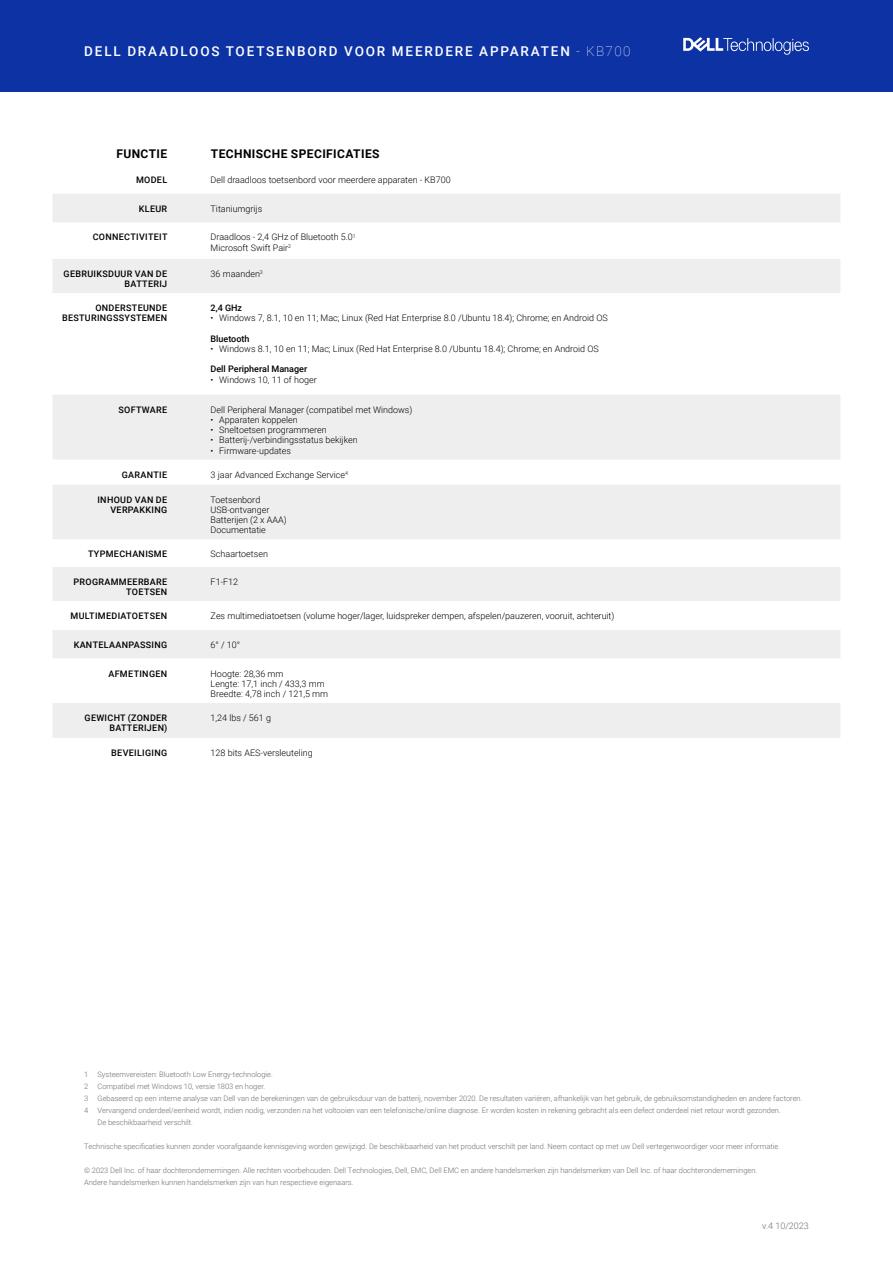
<style>
.page{position:relative;width:893px;height:1263px;background:#fff}
.page>*{position:absolute;margin:0;border:0;box-sizing:border-box;transform-origin:0 0}
.t1{font:500 13.5px "Roboto";letter-spacing:.135em;color:#fff}
.t2{font:700 12px "Roboto";letter-spacing:.035em;color:#000}
.t3{font:300 9px/10.2px "Roboto";color:#000}
.t4{font:500 9px/10.2px "Roboto";letter-spacing:.035em;color:#000;text-align:right}
.t5{font:500 9px "Roboto";color:#000}
.t6{font:300 9px "Roboto";color:#6e6e6e}
.t7{font:300 7.5px/12px "Roboto";color:#6e6e6e}
.s1{font-weight:100}
</style>
<div class="page">
<svg style="left:53px;top:194px;width:787px;height:345px;fill:#eee"></svg>
<svg style="left:53px;top:567px;width:787px;height:91px;fill:#eee"></svg>
<div style="left:53px;top:703px;width:787px;height:35px;background:#eee"></div>
<div style="left:0;top:0;width:893px;height:92px;background:#0c32a4"></div>
<svg style="left:683px;top:37px;width:126px;height:18px"></svg>
<h1 class="t1" style="left:84px;top:41px;width:548px">DELL DRAADLOOS TOETSENBORD VOOR MEERDERE APPARATEN <span class="s1">- KB700</span></h1>
<h2 class="t2" style="left:116px;top:146px;width:52px">FUNCTIE</h2>
<h2 class="t2" style="left:211px;top:145px;width:170px">TECHNISCHE SPECIFICATIES</h2>
<p class="t4" style="left:136px;top:174px;width:33px">MODEL</p>
<p class="t3" style="left:211px;top:174px;width:242px">Dell draadloos toetsenbord voor meerdere apparaten - KB700</p>
<p class="t4" style="left:139px;top:203px;width:30px">KLEUR</p>
<p class="t3" style="left:211px;top:203px;width:53px">Titaniumgrijs</p>
<p class="t4" style="left:93px;top:232px;width:76px">CONNECTIVITEIT</p>
<p class="t3" style="left:211px;top:232px;width:147px">Draadloos - 2,4 GHz of Bluetooth 5.0<sup>1<br></sup>Microsoft Swift Pair<sup>2</sup></p>
<p class="t4" style="left:64px;top:268px;width:105px">GEBRUIKSDUUR VAN DE<br>BATTERIJ</p>
<p class="t3" style="left:211px;top:268px;width:54px">36 maanden<sup>3</sup></p>
<p class="t4" style="left:62px;top:303px;width:107px">ONDERSTEUNDE<br>BESTURINGSSYSTEMEN</p>
<p class="t4" style="left:211px;top:303px;width:33px">2,4 GHz</p>
<p class="t3" style="left:211px;top:313px;width:399px">• Windows 7, 8.1, 10 en 11; Mac; Linux (Red Hat Enterprise 8.0 /Ubuntu 18.4); Chrome; en Android OS</p>
<p class="t5" style="left:211px;top:332px;width:40px">Bluetooth</p>
<p class="t3" style="left:211px;top:343px;width:390px">• Windows 8.1, 10 en 11; Mac; Linux (Red Hat Enterprise 8.0 /Ubuntu 18.4); Chrome; en Android OS</p>
<p class="t5" style="left:211px;top:363px;width:98px">Dell Peripheral Manager</p>
<p class="t3" style="left:211px;top:374px;width:108px">• Windows 10, 11 of hoger</p>
<p class="t4" style="left:118px;top:404px;width:50px">SOFTWARE</p>
<p class="t3" style="left:211px;top:404px;width:203px">Dell Peripheral Manager (compatibel met Windows)</p>
<p class="t3" style="left:211px;top:414px;width:89px">• Apparaten koppelen</p>
<p class="t3" style="left:211px;top:424px;width:118px">• Sneltoetsen programmeren</p>
<p class="t3" style="left:211px;top:435px;width:149px">• Batterij-/verbindingsstatus bekijken</p>
<p class="t3" style="left:211px;top:445px;width:82px">• Firmware-updates</p>
<p class="t4" style="left:122px;top:469px;width:47px">GARANTIE</p>
<p class="t3" style="left:211px;top:469px;width:139px">3 jaar Advanced Exchange Service<sup>4</sup></p>
<p class="t4" style="left:97px;top:494px;width:71px">INHOUD VAN DE<br>VERPAKKING</p>
<p class="t3" style="left:211px;top:494px;width:78px">Toetsenbord<br>USB-ontvanger<br>Batterijen (2 x AAA)<br>Documentatie</p>
<p class="t4" style="left:88px;top:549px;width:81px">TYPMECHANISME</p>
<p class="t3" style="left:211px;top:549px;width:59px">Schaartoetsen</p>
<p class="t4" style="left:74px;top:576px;width:95px">PROGRAMMEERBARE<br>TOETSEN</p>
<p class="t3" style="left:211px;top:576px;width:29px">F1-F12</p>
<p class="t4" style="left:71px;top:610px;width:98px">MULTIMEDIATOETSEN</p>
<p class="t3" style="left:211px;top:610px;width:405px">Zes multimediatoetsen (volume hoger/lager, luidspreker dempen, afspelen/pauzeren, vooruit, achteruit)</p>
<p class="t4" style="left:74px;top:639px;width:95px">KANTELAANPASSING</p>
<p class="t3" style="left:211px;top:639px;width:31px">6° / 10°</p>
<p class="t4" style="left:108px;top:668px;width:60px">AFMETINGEN</p>
<p class="t3" style="left:211px;top:668px;width:119px">Hoogte: 28,36 mm<br>Lengte: 17,1 inch / 433,3 mm<br>Breedte: 4,78 inch / 121,5 mm</p>
<p class="t4" style="left:85px;top:712px;width:84px">GEWICHT (ZONDER<br>BATTERIJEN)</p>
<p class="t3" style="left:211px;top:712px;width:62px">1,24 lbs / 561 g</p>
<p class="t4" style="left:111px;top:747px;width:57px">BEVEILIGING</p>
<p class="t3" style="left:211px;top:747px;width:104px">128 bits AES-versleuteling</p>
<p class="t7" style="left:84px;top:1068px;width:190px">1 Systeemvereisten: Bluetooth Low Energy-technologie.</p>
<p class="t7" style="left:84px;top:1080px;width:183px">2 Compatibel met Windows 10, versie 1803 en hoger.</p>
<p class="t7" style="left:84px;top:1092px;width:720px">3 Gebaseerd op een interne analyse van Dell van de berekeningen van de gebruiksduur van de batterij, november 2020. De resultaten variëren, afhankelijk van het gebruik, de gebruiksomstandigheden en andere factoren.</p>
<p class="t7" style="left:84px;top:1104px;width:698px">4 Vervangend onderdeel/eenheid wordt, indien nodig, verzonden na het voltooien van een telefonische/online diagnose. Er worden kosten in rekening gebracht als een defect onderdeel niet retour wordt gezonden.</p>
<p class="t7" style="left:98px;top:1116px;width:97px">De beschikbaarheid verschilt.</p>
<p class="t7" style="left:84px;top:1140px;width:698px">Technische specificaties kunnen zonder voorafgaande kennisgeving worden gewijzigd. De beschikbaarheid van het product verschilt per land. Neem contact op met uw Dell vertegenwoordiger voor meer informatie.</p>
<p class="t7" style="left:84px;top:1164px;width:675px">© 2023 Dell Inc. of haar dochterondernemingen. Alle rechten voorbehouden. Dell Technologies, Dell, EMC, Dell EMC en andere handelsmerken zijn handelsmerken van Dell Inc. of haar dochterondernemingen.<br>Andere handelsmerken kunnen handelsmerken zijn van hun respectieve eigenaars.</p>
<p class="t6" style="left:762px;top:1220px;width:48px">v.4 10/2023</p>
</div>
